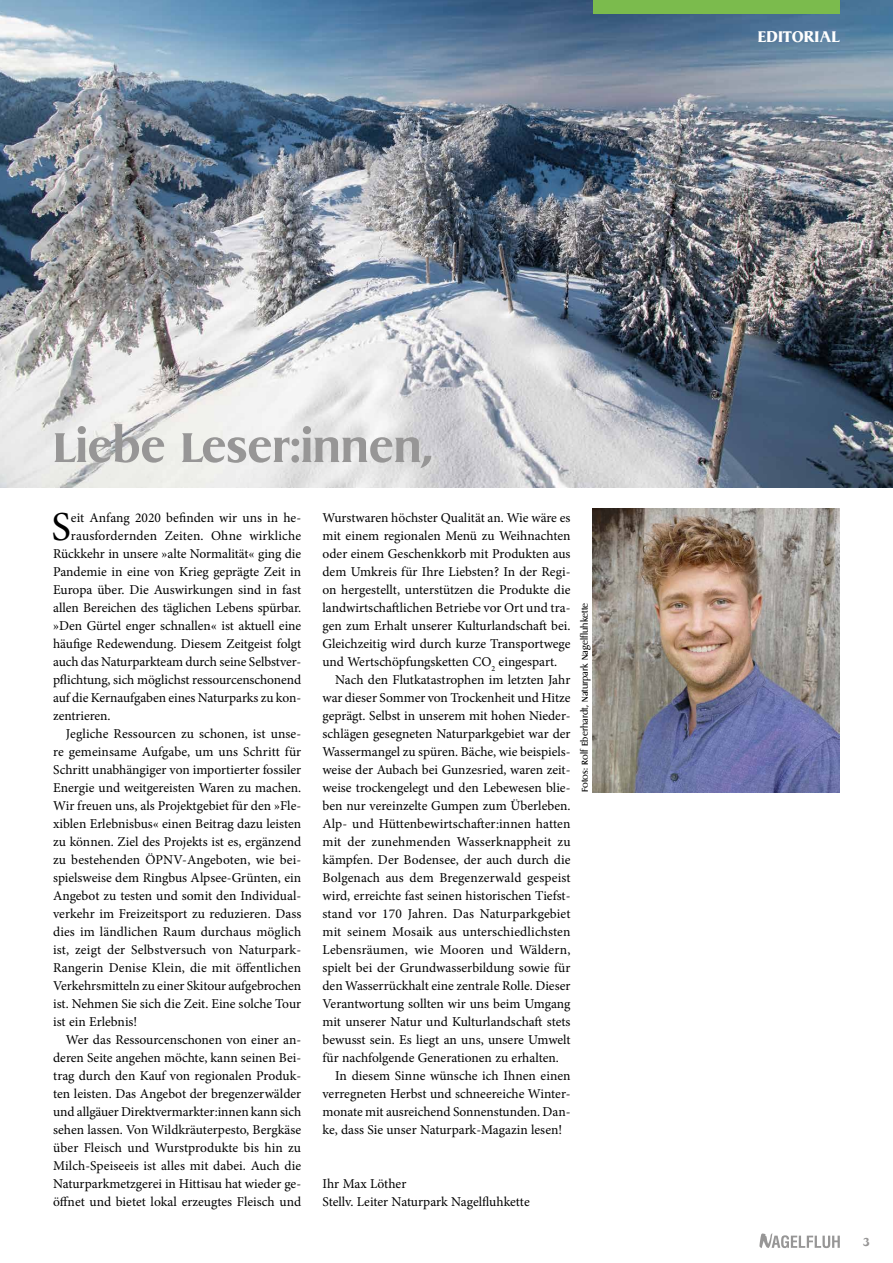
<style>
.page{position:relative;width:893px;height:1263px;background:#fff}
.page>*{position:absolute;margin:0;border:0;box-sizing:border-box;transform-origin:0 0}
.t1{font:52.5px "Dragon Serial Xbold";color:#979696}
.t2{font:41.25px "Minion Pro";color:#000}
.t3{font:19.5px "Dragon Serial Xbold";letter-spacing:.01em;color:#fff}
.t4{font:15px "Dragon Serial Xbold";color:#979696}
.t5{font:13.5px/18px "Minion Pro";color:#000}
.t6{font:10.5px "Dragon Serial";letter-spacing:.01em;color:#000}
</style>
<div class="page">
<svg style="left:759px;top:1233px;width:81px;height:15px"></svg>
<img style="left:0;top:0;width:893px;height:487px">
<div style="left:593px;top:0;width:247px;height:13px;background:#7bbb4d"></div>
<img style="left:592px;top:508px;width:247px;height:284px">
<h1 class="t1" style="left:53px;top:414px;width:381px">Liebe Leser:innen,</h1>
<h2 class="t2" style="left:51px;top:499px;width:21px">S</h2>
<p class="t5" style="left:71px;top:509px;width:232px">eit Anfang 2020 befinden wir uns in he-</p>
<p class="t5" style="left:71px;top:527px;width:232px">rausfordernden Zeiten. Ohne wirkliche</p>
<p class="t5" style="left:53px;top:545px;width:250px">Rückkehr in unsere »alte Normalität« ging die</p>
<p class="t5" style="left:53px;top:563px;width:249px">Pandemie in eine von Krieg geprägte Zeit in</p>
<p class="t5" style="left:53px;top:581px;width:250px">Europa über. Die Auswirkungen sind in fast</p>
<p class="t5" style="left:53px;top:599px;width:250px">allen Bereichen des täglichen Lebens spürbar.</p>
<p class="t5" style="left:53px;top:617px;width:250px">»Den Gürtel enger schnallen« ist aktuell eine</p>
<p class="t5" style="left:53px;top:635px;width:250px">häufige Redewendung. Diesem Zeitgeist folgt</p>
<p class="t5" style="left:53px;top:653px;width:250px">auch das Naturparkteam durch seine Selbstver-</p>
<p class="t5" style="left:53px;top:671px;width:250px">pflichtung, sich möglichst ressourcenschonend</p>
<p class="t5" style="left:53px;top:689px;width:250px">auf die Kernaufgaben eines Naturparks zu kon-</p>
<p class="t5" style="left:53px;top:707px;width:59px">zentrieren.</p>
<p class="t5" style="left:66px;top:725px;width:237px">Jegliche Ressourcen zu schonen, ist unse-</p>
<p class="t5" style="left:53px;top:743px;width:250px">re gemeinsame Aufgabe, um uns Schritt für</p>
<p class="t5" style="left:53px;top:761px;width:250px">Schritt unabhängiger von importierter fossiler</p>
<p class="t5" style="left:53px;top:779px;width:250px">Energie und weitgereisten Waren zu machen.</p>
<p class="t5" style="left:53px;top:797px;width:250px">Wir freuen uns, als Projektgebiet für den »Fle-</p>
<p class="t5" style="left:53px;top:815px;width:250px">xiblen Erlebnisbus« einen Beitrag dazu leisten</p>
<p class="t5" style="left:53px;top:833px;width:250px">zu können. Ziel des Projekts ist es, ergänzend</p>
<p class="t5" style="left:53px;top:851px;width:250px">zu bestehenden ÖPNV-Angeboten, wie bei-</p>
<p class="t5" style="left:53px;top:869px;width:250px">spielsweise dem Ringbus Alpsee-Grünten, ein</p>
<p class="t5" style="left:53px;top:887px;width:250px">Angebot zu testen und somit den Individual-</p>
<p class="t5" style="left:53px;top:905px;width:250px">verkehr im Freizeitsport zu reduzieren. Dass</p>
<p class="t5" style="left:53px;top:923px;width:250px">dies im ländlichen Raum durchaus möglich</p>
<p class="t5" style="left:53px;top:941px;width:250px">ist, zeigt der Selbstversuch von Naturpark-</p>
<p class="t5" style="left:53px;top:959px;width:249px">Rangerin Denise Klein, die mit öffentlichen</p>
<p class="t5" style="left:53px;top:977px;width:250px">Verkehrsmitteln zu einer Skitour aufgebrochen</p>
<p class="t5" style="left:53px;top:995px;width:250px">ist. Nehmen Sie sich die Zeit. Eine solche Tour</p>
<p class="t5" style="left:53px;top:1013px;width:86px">ist ein Erlebnis!</p>
<p class="t5" style="left:66px;top:1031px;width:237px">Wer das Ressourcenschonen von einer an-</p>
<p class="t5" style="left:53px;top:1049px;width:250px">deren Seite angehen möchte, kann seinen Bei-</p>
<p class="t5" style="left:53px;top:1067px;width:250px">trag durch den Kauf von regionalen Produk-</p>
<p class="t5" style="left:53px;top:1085px;width:250px">ten leisten. Das Angebot der bregenzerwälder</p>
<p class="t5" style="left:53px;top:1103px;width:250px">und allgäuer Direktvermarkter:innen kann sich</p>
<p class="t5" style="left:53px;top:1121px;width:250px">sehen lassen. Von Wildkräuterpesto, Bergkäse</p>
<p class="t5" style="left:53px;top:1139px;width:249px">über Fleisch und Wurstprodukte bis hin zu</p>
<p class="t5" style="left:53px;top:1157px;width:250px">Milch-Speiseeis ist alles mit dabei. Auch die</p>
<p class="t5" style="left:53px;top:1175px;width:250px">Naturparkmetzgerei in Hittisau hat wieder ge-</p>
<p class="t5" style="left:53px;top:1193px;width:250px">öffnet und bietet lokal erzeugtes Fleisch und</p>
<p class="t5" style="left:322px;top:509px;width:250px">Wurstwaren höchster Qualität an. Wie wäre es</p>
<p class="t5" style="left:322px;top:527px;width:250px">mit einem regionalen Menü zu Weihnachten</p>
<p class="t5" style="left:322px;top:545px;width:250px">oder einem Geschenkkorb mit Produkten aus</p>
<p class="t5" style="left:322px;top:563px;width:250px">dem Umkreis für Ihre Liebsten? In der Regi-</p>
<p class="t5" style="left:322px;top:581px;width:250px">on hergestellt, unterstützen die Produkte die</p>
<p class="t5" style="left:322px;top:599px;width:250px">landwirtschaftlichen Betriebe vor Ort und tra-</p>
<p class="t5" style="left:322px;top:617px;width:250px">gen zum Erhalt unserer Kulturlandschaft bei.</p>
<p class="t5" style="left:322px;top:635px;width:250px">Gleichzeitig wird durch kurze Transportwege</p>
<p class="t5" style="left:322px;top:653px;width:236px">und Wertschöpfungsketten CO<sub>2</sub> eingespart.</p>
<p class="t5" style="left:335px;top:671px;width:237px">Nach den Flutkatastrophen im letzten Jahr</p>
<p class="t5" style="left:322px;top:689px;width:250px">war dieser Sommer von Trockenheit und Hitze</p>
<p class="t5" style="left:322px;top:707px;width:250px">geprägt. Selbst in unserem mit hohen Nieder-</p>
<p class="t5" style="left:322px;top:725px;width:250px">schlägen gesegneten Naturparkgebiet war der</p>
<p class="t5" style="left:322px;top:743px;width:250px">Wassermangel zu spüren. Bäche, wie beispiels-</p>
<p class="t5" style="left:322px;top:761px;width:250px">weise der Aubach bei Gunzesried, waren zeit-</p>
<p class="t5" style="left:322px;top:779px;width:250px">weise trockengelegt und den Lebewesen blie-</p>
<p class="t5" style="left:322px;top:797px;width:250px">ben nur vereinzelte Gumpen zum Überleben.</p>
<p class="t5" style="left:322px;top:815px;width:249px">Alp- und Hüttenbewirtschafter:innen hatten</p>
<p class="t5" style="left:322px;top:833px;width:250px">mit der zunehmenden Wasserknappheit zu</p>
<p class="t5" style="left:322px;top:851px;width:250px">kämpfen. Der Bodensee, der auch durch die</p>
<p class="t5" style="left:322px;top:869px;width:250px">Bolgenach aus dem Bregenzerwald gespeist</p>
<p class="t5" style="left:322px;top:887px;width:250px">wird, erreichte fast seinen historischen Tiefst-</p>
<p class="t5" style="left:322px;top:905px;width:250px">stand vor 170 Jahren. Das Naturparkgebiet</p>
<p class="t5" style="left:322px;top:923px;width:250px">mit seinem Mosaik aus unterschiedlichsten</p>
<p class="t5" style="left:322px;top:941px;width:250px">Lebensräumen, wie Mooren und Wäldern,</p>
<p class="t5" style="left:322px;top:959px;width:250px">spielt bei der Grundwasserbildung sowie für</p>
<p class="t5" style="left:322px;top:977px;width:250px">den Wasserrückhalt eine zentrale Rolle. Dieser</p>
<p class="t5" style="left:322px;top:995px;width:250px">Verantwortung sollten wir uns beim Umgang</p>
<p class="t5" style="left:322px;top:1013px;width:250px">mit unserer Natur und Kulturlandschaft stets</p>
<p class="t5" style="left:322px;top:1031px;width:250px">bewusst sein. Es liegt an uns, unsere Umwelt</p>
<p class="t5" style="left:322px;top:1049px;width:238px">für nachfolgende Generationen zu erhalten.</p>
<p class="t5" style="left:335px;top:1067px;width:237px">In diesem Sinne wünsche ich Ihnen einen</p>
<p class="t5" style="left:322px;top:1085px;width:250px">verregneten Herbst und schneereiche Winter-</p>
<p class="t5" style="left:322px;top:1103px;width:250px">monate mit ausreichend Sonnenstunden. Dan-</p>
<p class="t5" style="left:322px;top:1121px;width:241px">ke, dass Sie unser Naturpark-Magazin lesen!</p>
<p class="t6" style="left:578px;top:792px;width:191px;rotate:-90deg">Fotos: Rolf Eberhardt, Naturpark Nagelfluhkette</p>
<p class="t5" style="left:322px;top:1175px;width:209px">Ihr Max Löther<br>Stellv. Leiter Naturpark Nagelfluhkette</p>
<h3 class="t3" style="left:758px;top:24px;width:83px">EDITORIAL</h3>
<p class="t4" style="left:863px;top:1232px;width:9px">3</p>
</div>
